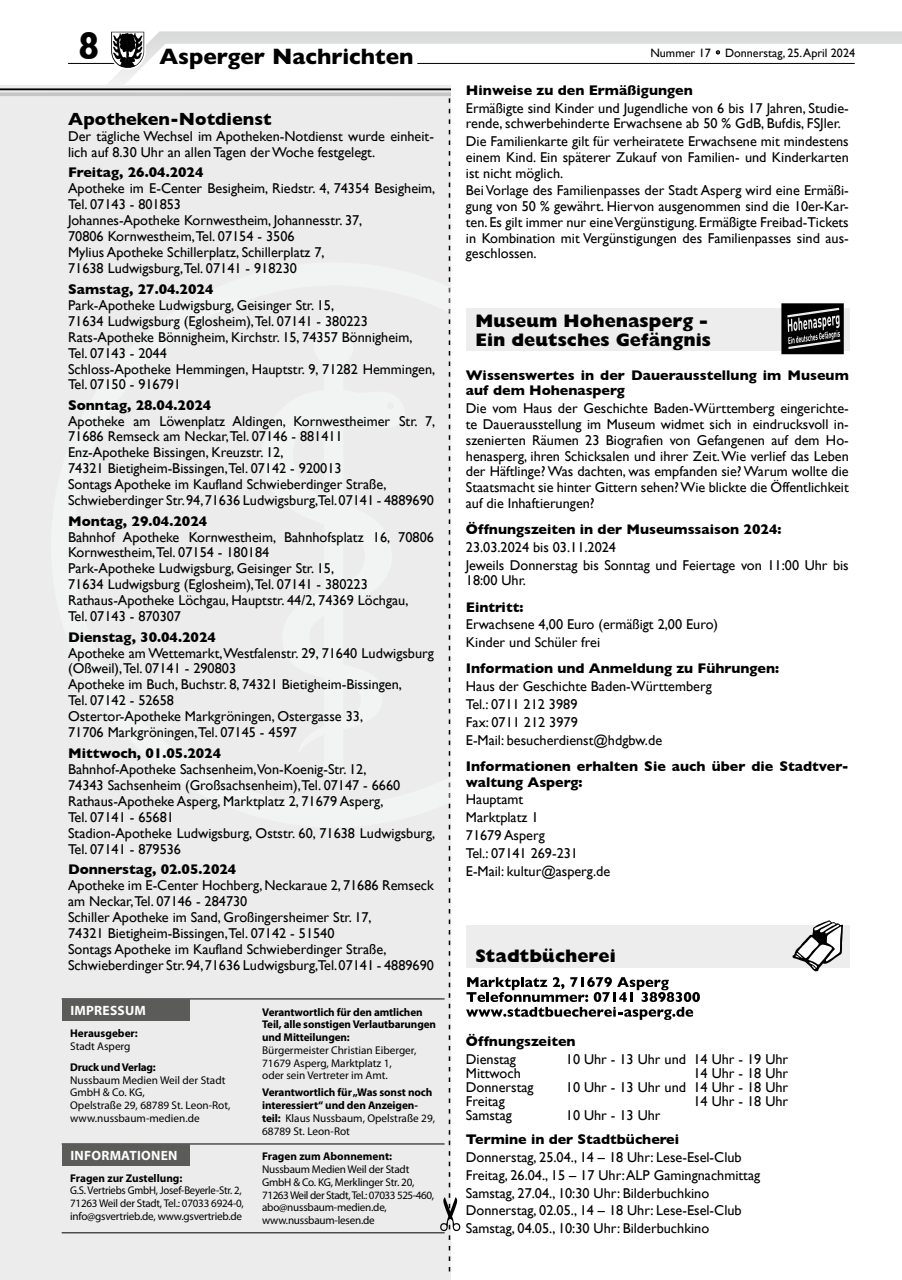
<style>
.page{position:relative;width:902px;height:1280px;background:#fff}
.page>*{position:absolute;margin:0;border:0;box-sizing:border-box;transform-origin:0 0}
.t1{font:700 39.3px "Gill Sans";color:#000;scale:.86 1}
.t2{font:700 22.5px "Gill Sans";color:#000}
.t3{font:800 18.3px/18.9px "Gill Sans";color:#000}
.t4{font:700 18px "Gill Sans";color:#000}
.t5{font:14.25px/15.9px "Gill Sans";color:#000}
.t6{font:700 14.25px/15.8px "Gill Sans";color:#000}
.t7{font:700 13.5px "Myriad Pro";letter-spacing:.02em;color:#fff}
.t8{font:12.15px "Gill Sans";color:#000}
.t9{font:700 11.25px/12.8px "Myriad Pro";letter-spacing:-.01em;color:#000}
.t10{font:11.25px/12.8px "Myriad Pro";color:#000}
.t11{font:11.25px/12.8px "Myriad Pro";letter-spacing:-.02em;color:#000}
.t12{font:11.25px/12.8px "Myriad Pro";letter-spacing:-.02em;color:#000;scale:.95 1}
.s1{font-weight:400}
</style>
<div class="page">
<svg style="left:68px;top:31px;width:833px;height:54px"></svg>
<hr style="left:68px;top:63px;width:62px;height:1px;background:#000">
<hr style="left:417px;top:63px;width:437px;height:1px;background:#000">
<svg style="left:108px;top:31px;width:39px;height:42px"></svg>
<svg style="left:713px;top:48px;width:9px;height:9px"></svg>
<div style="left:466px;top:308px;width:383px;height:43px;background:#ededed"></div>
<svg style="left:781px;top:303px;width:62px;height:51px"></svg>
<div style="left:466px;top:925px;width:383px;height:43px;background:#ededed"></div>
<svg style="left:792px;top:920px;width:50px;height:51px"></svg>
<svg style="left:466px;top:977px;width:233px;height:43px"></svg>
<div style="left:0;top:85px;width:451px;height:1195px;background:#ececec"></div>
<hr style="left:0;top:88px;width:451px;height:2px;background:#000">
<svg style="left:0;top:92px;width:451px;height:4px;fill:#c4c5c5"></svg>
<svg style="left:440px;top:98px;width:20px;height:1173px"></svg>
<hr style="left:62px;top:998px;width:382px;height:1px;background:#000">
<div style="left:62px;top:999px;width:127px;height:21px;background:#5b5b5a"></div>
<hr style="left:62px;top:1143px;width:382px;height:1px;background:#000">
<div style="left:62px;top:1144px;width:127px;height:22px;background:#5b5b5a"></div>
<hr style="left:62px;top:1232px;width:382px;height:1px;background:#000">
<h1 class="t1" style="left:79px;top:23px;width:25px">8</h1>
<h2 class="t2" style="left:159px;top:43px;width:255px">Asperger Nachrichten</h2>
<p class="t8" style="left:650px;top:45px;width:206px">Nummer 17 · Donnerstag, 25. April 2024</p>
<p class="t6" style="left:466px;top:82px;width:228px">Hinweise zu den Ermäßigungen</p>
<p class="t5" style="left:466px;top:100px;width:384px">Ermäßigte sind Kinder und Jugendliche von 6 bis 17 Jahren, Studie&shy;rende, schwerbehinderte Erwachsene ab 50 % GdB, Bufdis, FSJler.</p>
<p class="t5" style="left:466px;top:133px;width:384px;text-align:justify">Die Familienkarte gilt für verheiratete Erwachsene mit mindestens einem Kind. Ein späterer Zukauf von Familien- und Kinderkarten ist nicht möglich.</p>
<p class="t5" style="left:466px;top:183px;width:384px;text-align:justify">Bei Vorlage des Familienpasses der Stadt Asperg wird eine Ermäßi&shy;gung von 50 % gewährt. Hiervon ausgenommen sind die 10er-Kar&shy;ten. Es gilt immer nur eine Vergünstigung. Ermäßigte Freibad-Tickets in Kombination mit Vergünstigungen des Familienpasses sind aus&shy;geschlossen.</p>
<p class="t4" style="left:68px;top:109px;width:205px">Apotheken-Notdienst</p>
<p class="t5" style="left:68px;top:129px;width:367px">Der tägliche Wechsel im Apotheken-Notdienst wurde einheit&shy;lich auf 8.30 Uhr an allen Tagen der Woche festgelegt.</p>
<p class="t6" style="left:68px;top:165px;width:137px">Freitag, 26.04.2024</p>
<p class="t5" style="left:68px;top:181px;width:369px">Apotheke im E-Center Besigheim, Riedstr. 4, 74354 Besigheim, Tel. 07143 - 801853<br>Johannes-Apotheke Kornwestheim, Johannesstr. 37,<br>70806 Kornwestheim,Tel. 07154 - 3506<br>Mylius Apotheke Schillerplatz, Schillerplatz 7,<br>71638 Ludwigsburg,Tel. 07141 - 918230</p>
<p class="t6" style="left:68px;top:281px;width:147px">Samstag, 27.04.2024</p>
<p class="t5" style="left:68px;top:297px;width:369px">Park-Apotheke Ludwigsburg, Geisinger Str. 15,<br>71634 Ludwigsburg (Eglosheim),Tel. 07141 - 380223<br>Rats-Apotheke Bönnigheim, Kirchstr. 15, 74357 Bönnigheim, Tel. 07143 - 2044<br>Schloss-Apotheke Hemmingen, Hauptstr. 9, 71282 Hemmingen, Tel. 07150 - 916791</p>
<p class="t6" style="left:68px;top:397px;width:145px">Sonntag, 28.04.2024</p>
<p class="t5" style="left:68px;top:413px;width:369px">Apotheke am Löwenplatz Aldingen, Kornwestheimer Str. 7, 71686 Remseck am Neckar,Tel. 07146 - 881411<br>Enz-Apotheke Bissingen, Kreuzstr. 12,<br>74321 Bietigheim-Bissingen,Tel. 07142 - 920013<br>Sontags Apotheke im Kaufland Schwieberdinger Straße, Schwieberdinger Str. 94, 71636 Ludwigsburg,Tel. 07141 - 4889690</p>
<p class="t6" style="left:68px;top:513px;width:141px">Montag, 29.04.2024</p>
<p class="t5" style="left:68px;top:529px;width:367px">Bahnhof Apotheke Kornwestheim, Bahnhofsplatz 16, 70806<br>Kornwestheim,Tel. 07154 - 180184<br>Park-Apotheke Ludwigsburg, Geisinger Str. 15,<br>71634 Ludwigsburg (Eglosheim),Tel. 07141 - 380223<br>Rathaus-Apotheke Löchgau, Hauptstr. 44/2, 74369 Löchgau,<br>Tel. 07143 - 870307</p>
<p class="t6" style="left:68px;top:629px;width:149px">Dienstag, 30.04.2024</p>
<p class="t5" style="left:68px;top:645px;width:367px">Apotheke am Wettemarkt, Westfalenstr. 29, 71640 Ludwigsburg (Oßweil),Tel. 07141 - 290803<br>Apotheke im Buch, Buchstr. 8, 74321 Bietigheim-Bissingen,<br>Tel. 07142 - 52658<br>Ostertor-Apotheke Markgröningen, Ostergasse 33,<br>71706 Markgröningen,Tel. 07145 - 4597</p>
<p class="t6" style="left:68px;top:745px;width:155px">Mittwoch, 01.05.2024</p>
<p class="t5" style="left:68px;top:761px;width:369px">Bahnhof-Apotheke Sachsenheim,Von-Koenig-Str. 12,<br>74343 Sachsenheim (Großsachsenheim),Tel. 07147 - 6660<br>Rathaus-Apotheke Asperg, Marktplatz 2, 71679 Asperg,<br>Tel. 07141 - 65681<br>Stadion-Apotheke Ludwigsburg, Oststr. 60, 71638 Ludwigsburg, Tel. 07141 - 879536</p>
<p class="t6" style="left:68px;top:861px;width:170px">Donnerstag, 02.05.2024</p>
<p class="t5" style="left:68px;top:877px;width:367px">Apotheke im E-Center Hochberg, Neckaraue 2, 71686 Remseck am Neckar,Tel. 07146 - 284730<br>Schiller Apotheke im Sand, Großingersheimer Str. 17,<br>74321 Bietigheim-Bissingen,Tel. 07142 - 51540<br>Sontags Apotheke im Kaufland Schwieberdinger Straße, Schwieberdinger Str. 94, 71636 Ludwigsburg,Tel. 07141 - 4889690</p>
<p class="t7" style="left:70px;top:1001px;width:77px">IMPRESSUM</p>
<p class="t9" style="left:70px;top:1026px;width:69px">Herausgeber:</p>
<p class="t10" style="left:70px;top:1039px;width:62px">Stadt Asperg</p>
<p class="t9" style="left:70px;top:1060px;width:87px">Druck und Verlag:</p>
<p class="t10" style="left:70px;top:1073px;width:162px">Nussbaum Medien Weil der Stadt<br>GmbH &amp; Co. KG,<br>Opelstraße 29, 68789 St. Leon-Rot, www.nussbaum-medien.de</p>
<p class="t3" style="left:475px;top:312px;width:237px">Museum Hohenasperg -<br>Ein deutsches Gefängnis</p>
<p class="t6" style="left:466px;top:367px;width:384px">Wissenswertes in der Dauerausstellung im Museum auf dem Hohenasperg</p>
<p class="t5" style="left:466px;top:400px;width:384px;text-align:justify">Die vom Haus der Geschichte Baden-Württemberg eingerichte&shy;te Dauerausstellung im Museum widmet sich in eindrucksvoll in&shy;szenierten Räumen 23 Biografien von Gefangenen auf dem Ho&shy;henasperg, ihren Schicksalen und ihrer Zeit. Wie verlief das Leben der Häftlinge? Was dachten, was empfanden sie? Warum wollte die Staatsmacht sie hinter Gittern sehen? Wie blickte die Öffentlichkeit auf die Inhaftierungen?</p>
<p class="t6" style="left:466px;top:521px;width:317px">Öffnungszeiten in der Museumssaison 2024:</p>
<p class="t5" style="left:466px;top:538px;width:384px;line-height:17.7px">23.03.2024 bis 03.11.2024<br>Jeweils Donnerstag bis Sonntag und Feiertage von 11:00 Uhr bis</p>
<p class="t5" style="left:466px;top:572px;width:62px">18:00 Uhr.</p>
<p class="t6" style="left:466px;top:599px;width:59px">Eintritt:</p>
<p class="t5" style="left:466px;top:616px;width:254px;line-height:17.7px">Erwachsene 4,00 Euro (ermäßigt 2,00 Euro)<br>Kinder und Schüler frei</p>
<p class="t6" style="left:466px;top:661px;width:315px">Information und Anmeldung zu Führungen:</p>
<p class="t5" style="left:466px;top:677px;width:247px;line-height:17.7px">Haus der Geschichte Baden-Württemberg<br>Tel.: 0711 212 3989<br>Fax: 0711 212 3979<br>E-Mail: besucherdienst@hdgbw.de</p>
<p class="t6" style="left:466px;top:758px;width:384px">Informationen erhalten Sie auch über die Stadtver&shy;waltung Asperg:</p>
<p class="t5" style="left:466px;top:791px;width:146px;line-height:17.7px">Hauptamt<br>Marktplatz 1<br>71679 Asperg<br>Tel.: 07141 269-231<br>E-Mail: kultur@asperg.de</p>
<p class="t3" style="left:475px;top:947px;width:142px">Stadtbücherei</p>
<p class="t9" style="left:262px;top:1005px;width:175px">Verantwortlich für den amtlichen<br>Teil, alle sonstigen Verlautbarungen und Mitteilungen:</p>
<p class="t10" style="left:262px;top:1043px;width:156px">Bürgermeister Christian Eiberger,<br>71679 Asperg, Marktplatz 1, oder sein Vertreter im Amt.</p>
<p class="t9" style="left:262px;top:1086px;width:174px">Verantwortlich für „Was sonst noch interessiert“ und den Anzeigen&shy;teil: <span class="s1">Klaus Nussbaum, Opelstraße 29,<br>68789 St. Leon-Rot</span></p>
<p class="t6" style="left:466px;top:1033px;width:111px">Öffnungszeiten</p>
<p class="t5" style="left:466px;top:1051px;width:52px">Dienstag</p>
<p class="t5" style="left:566px;top:1051px;width:224px">10 Uhr - 13 Uhr und 14 Uhr - 19 Uhr</p>
<p class="t5" style="left:466px;top:1065px;width:56px">Mittwoch</p>
<p class="t5" style="left:693px;top:1065px;width:96px">14 Uhr - 18 Uhr</p>
<p class="t5" style="left:466px;top:1079px;width:69px">Donnerstag</p>
<p class="t5" style="left:566px;top:1079px;width:224px">10 Uhr - 13 Uhr und 14 Uhr - 18 Uhr</p>
<p class="t5" style="left:466px;top:1093px;width:40px">Freitag</p>
<p class="t5" style="left:693px;top:1093px;width:96px">14 Uhr - 18 Uhr</p>
<p class="t5" style="left:466px;top:1107px;width:47px">Samstag</p>
<p class="t5" style="left:566px;top:1107px;width:96px">10 Uhr - 13 Uhr</p>
<p class="t6" style="left:466px;top:1131px;width:215px">Termine in der Stadtbücherei</p>
<p class="t5" style="left:466px;top:1148px;width:296px;line-height:17.7px">Donnerstag, 25.04., 14 – 18 Uhr: Lese-Esel-Club Freitag, 26.04., 15 – 17 Uhr: ALP Gamingnachmittag Samstag, 27.04., 10:30 Uhr: Bilderbuchkino Donnerstag, 02.05., 14 – 18 Uhr: Lese-Esel-Club Samstag, 04.05., 10:30 Uhr: Bilderbuchkino</p>
<p class="t7" style="left:70px;top:1147px;width:109px">INFORMATIONEN</p>
<p class="t9" style="left:70px;top:1171px;width:114px">Fragen zur Zustellung:</p>
<p class="t12" style="left:70px;top:1184px;width:184px">G.S. Vertriebs GmbH, Josef-Beyerle-Str. 2,<br>71263 Weil der Stadt, Tel.: 07033 6924-0, info@gsvertrieb.de, www.gsvertrieb.de</p>
<p class="t9" style="left:262px;top:1150px;width:131px">Fragen zum Abonnement:</p>
<p class="t11" style="left:262px;top:1163px;width:173px">Nussbaum Medien Weil der Stadt<br>GmbH &amp; Co. KG, Merklinger Str. 20,<br>71263 Weil der Stadt, Tel.: 07033 525-460, abo@nussbaum-medien.de, www.nussbaum-lesen.de</p>
</div>
